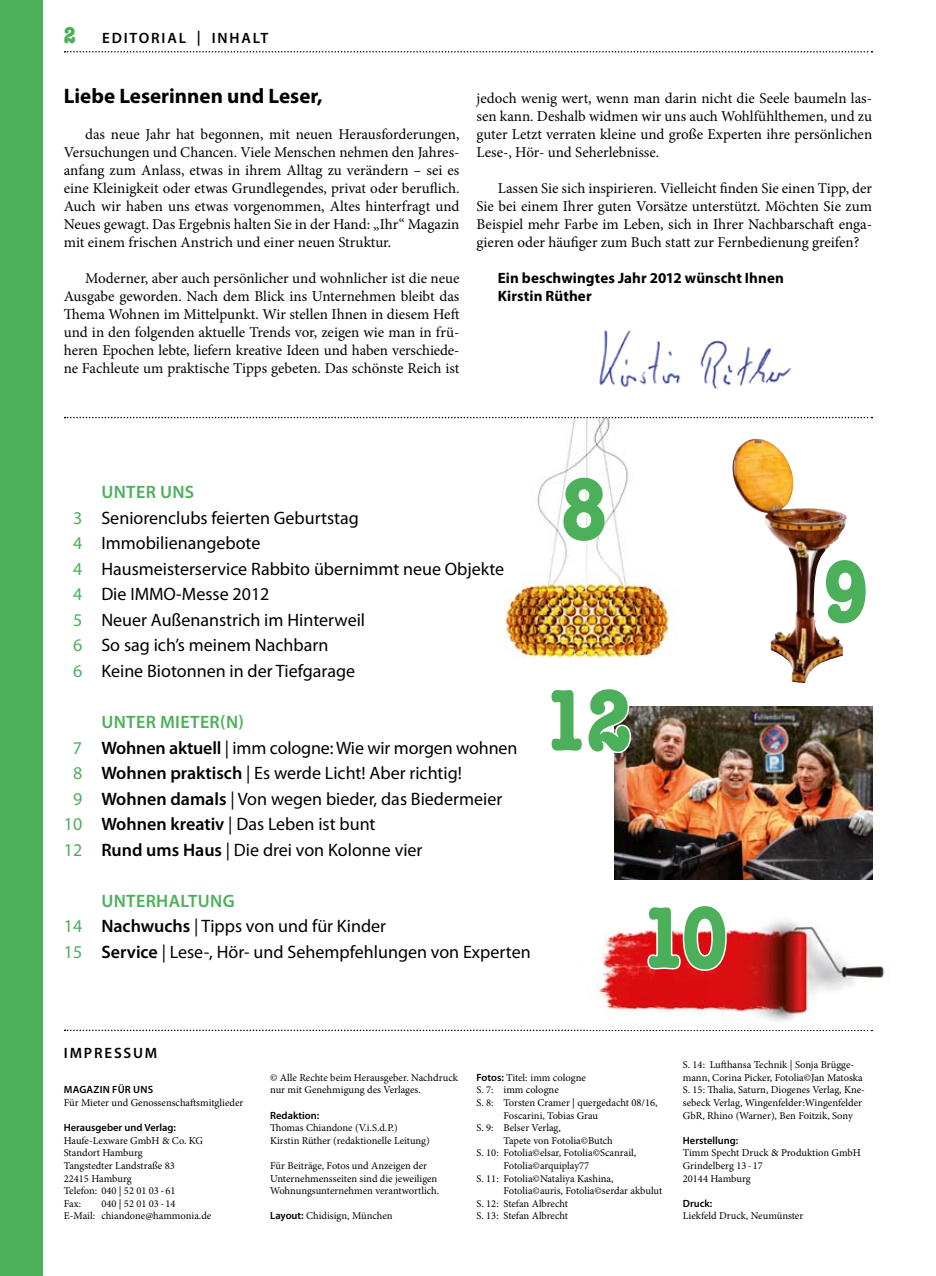
<style>
.page{position:relative;width:936px;height:1276px;background:#fff}
.page>*{position:absolute;margin:0;border:0;box-sizing:border-box;transform-origin:0 0}
.t1{font:700 condensed 90px "American Typewriter";color:#4cb05b}
.t2{font:700 21px "Myriad Pro";color:#000}
.t3{font:18px/25.5px "Myriad Pro";color:#000}
.t4{font:600 18px "Myriad Pro";letter-spacing:.02em;color:#4cb05b}
.t5{font:15px/18px "Minion Pro";color:#000;text-align:justify}
.t6{font:700 15px/18px "Myriad Pro";letter-spacing:.005em;color:#000}
.t7{font:600 15px "Myriad Pro";letter-spacing:.12em;color:#000}
.t8{font:10.5px/12.6px "Minion Pro";color:#000}
.t9{font:600 10.5px "Myriad Pro";color:#000}
.t10{font:600 10.5px "Myriad Pro";letter-spacing:.02em;color:#000}
.s1{font-family:"American Typewriter";font-weight:700;font-stretch:condensed;font-size:24px;color:#4cb05b}
.s2{font-weight:600;color:#4cb05b}
.s3{color:#4cb05b}
.s4{font-weight:600}
.s5{font-family:"Myriad Pro";font-weight:600}
</style>
<div class="page">
<img style="left:599px;top:330px;width:192px;height:59px">
<img style="left:489px;top:418px;width:193px;height:241px">
<div style="left:0;top:0;width:43px;height:1276px;background:#4cb05b"></div>
<svg style="left:65px;top:51px;width:807px;height:2px"></svg>
<svg style="left:65px;top:417px;width:807px;height:1px"></svg>
<svg style="left:65px;top:1029px;width:807px;height:2px"></svg>
<img style="left:614px;top:706px;width:258px;height:173px">
<img style="left:732px;top:438px;width:115px;height:245px">
<img style="left:596px;top:921px;width:288px;height:100px">
<svg style="left:645px;top:921px;width:83px;height:51px"></svg>
<svg style="left:614px;top:706px;width:18px;height:49px"></svg>
<p class="t7" style="left:64px;top:29px;width:206px"><span class="s1">2</span> Editorial | Inhalt</p>
<h2 class="t2" style="left:64px;top:82px;width:260px">Liebe Leserinnen und Leser,</h2>
<p class="t5" style="left:64px;top:125px;width:397px;text-indent:21px">das neue Jahr hat begonnen, mit neuen Herausforderungen, Versuchungen und Chancen. Viele Menschen nehmen den Jahres&shy;anfang zum Anlass, etwas in ihrem Alltag zu verändern – sei es eine Kleinigkeit oder etwas Grundlegendes, privat oder beruflich.<br>Auch wir haben uns etwas vorgenommen, Altes hinterfragt und Neues gewagt. Das Ergebnis halten Sie in der Hand: „Ihr“ Magazin mit einem frischen Anstrich und einer neuen Struktur.</p>
<p class="t5" style="left:64px;top:269px;width:397px;text-indent:21px">Moderner, aber auch persönlicher und wohnlicher ist die neue Ausgabe geworden. Nach dem Blick ins Unternehmen bleibt das Thema Wohnen im Mittelpunkt. Wir stellen Ihnen in diesem Heft und in den folgenden aktuelle Trends vor, zeigen wie man in frü&shy;heren Epochen lebte, liefern kreative Ideen und haben verschiede&shy;ne Fachleute um praktische Tipps gebeten. Das schönste Reich ist</p>
<p class="t5" style="left:476px;top:89px;width:397px">jedoch wenig wert, wenn man darin nicht die Seele baumeln las&shy;sen kann. Deshalb widmen wir uns auch Wohlfühlthemen, und zu guter Letzt verraten kleine und große Experten ihre persönlichen Lese-, Hör- und Seherlebnisse.</p>
<p class="t5" style="left:476px;top:179px;width:397px;text-indent:21px">Lassen Sie sich inspirieren. Vielleicht finden Sie einen Tipp, der Sie bei einem Ihrer guten Vorsätze unterstützt. Möchten Sie zum Beispiel mehr Farbe im Leben, sich in Ihrer Nachbarschaft enga&shy;gieren oder häufiger zum Buch statt zur Fernbedienung greifen?</p>
<p class="t6" style="left:497px;top:268px;width:287px">Ein beschwingtes Jahr 2012 wünscht Ihnen<br>Kirstin Rüther</p>
<p class="t3" style="left:73px;top:479px;width:432px;text-indent:28px"><span class="s2">Unter uns<br></span><span class="s3">3</span> Seniorenclubs feierten Geburtstag<br><span class="s3">4</span> Immobilienangebote<br><span class="s3">4</span> Hausmeisterservice Rabbito übernimmt neue Objekte<br><span class="s3">4</span> Die IMMO-Messe 2012<br><span class="s3">5</span> Neuer Außenanstrich im Hinterweil<br><span class="s3">6</span> So sag ich’s meinem Nachbarn<br><span class="s3">6</span> Keine Biotonnen in der Tiefgarage</p>
<p class="t4" style="left:101px;top:710px;width:144px">Unter Mieter(n)</p>
<p class="t3" style="left:73px;top:734px;width:446px"><span class="s3">7</span> <span class="s4">Wohnen aktuell</span> | imm cologne: Wie wir morgen wohnen</p>
<p class="t3" style="left:73px;top:760px;width:390px"><span class="s3">8</span> <span class="s4">Wohnen praktisch</span> | Es werde Licht! Aber richtig!</p>
<p class="t3" style="left:73px;top:785px;width:430px"><span class="s3">9</span> <span class="s4">Wohnen damals</span> | Von wegen bieder, das Biedermeier</p>
<p class="t3" style="left:64px;top:811px;width:313px"><span class="s3">10</span> <span class="s4">Wohnen kreativ</span> | Das Leben ist bunt</p>
<p class="t3" style="left:64px;top:836px;width:360px"><span class="s3">12</span> <span class="s4">Rund ums Haus</span> | Die drei von Kolonne vier</p>
<p class="t3" style="left:64px;top:887px;width:468px;text-indent:37px"><span class="s2">Unterhaltung<br></span><span class="s3">14</span> <span class="s4">Nachwuchs</span> | Tipps von und für Kinder<br><span class="s3">15</span> <span class="s4">Service</span> | Lese-, Hör- und Sehempfehlungen von Experten</p>
<h1 class="t1" style="left:561px;top:455px;width:46px">8</h1>
<h1 class="t1" style="left:543px;top:667px;width:90px">12</h1>
<h1 class="t1" style="left:640px;top:884px;width:88px">10</h1>
<h1 class="t1" style="left:823px;top:538px;width:46px">9</h1>
<p class="t7" style="left:64px;top:1043px;width:82px">Impressum</p>
<p class="t10" style="left:64px;top:1083px;width:91px">Magazin für uns</p>
<p class="t8" style="left:64px;top:1096px;width:181px">Für Mieter und Genossenschaftsmitglieder</p>
<p class="t9" style="left:64px;top:1121px;width:114px">Herausgeber und Verlag:</p>
<p class="t8" style="left:64px;top:1134px;width:141px">Haufe-Lexware GmbH &amp; Co. KG<br>Standort Hamburg<br>Tangstedter Landstraße 83<br>22415 Hamburg<br>Telefon: 040 | 52 01 03 - 61<br>Fax:</p>
<p class="t8" style="left:64px;top:1197px;width:149px;text-align:center">040 | 52 01 03 - 14<br>E-Mail: chiandone@hammonia.de</p>
<p class="t8" style="left:270px;top:1071px;width:189px">© Alle Rechte beim Herausgeber. Nachdruck nur mit Genehmigung des Verlages.</p>
<p class="t9" style="left:270px;top:1108px;width:50px">Redaktion:</p>
<p class="t8" style="left:270px;top:1121px;width:161px">Thomas Chiandone (V.i.S.d.P.)<br>Kirstin Rüther (redaktionelle Leitung)</p>
<p class="t8" style="left:270px;top:1159px;width:170px">Für Beiträge, Fotos und Anzeigen der<br>Unternehmensseiten sind die jeweiligen<br>Wohnungsunternehmen verantwortlich.</p>
<p class="t8" style="left:270px;top:1209px;width:124px"><span class="s5">Layout:</span> Chidisign, München</p>
<p class="t8" style="left:476px;top:1071px;width:111px"><span class="s5">Fotos:</span> Titel: imm cologne</p>
<p class="t8" style="left:476px;top:1083px;width:84px">S. 7: imm cologne</p>
<p class="t8" style="left:476px;top:1096px;width:182px">S. 8: Torsten Cramer | quergedacht 08/16,</p>
<p class="t8" style="left:503px;top:1109px;width:96px">Foscarini, Tobias Grau</p>
<p class="t8" style="left:476px;top:1121px;width:86px">S. 9: Belser Verlag,</p>
<p class="t8" style="left:503px;top:1134px;width:111px">Tapete von Fotolia©Butch</p>
<p class="t8" style="left:476px;top:1146px;width:161px">S. 10: Fotolia©elsar, Fotolia©Scanrail,</p>
<p class="t8" style="left:503px;top:1159px;width:87px">Fotolia©arquiplay77</p>
<p class="t8" style="left:476px;top:1172px;width:139px">S. 11: Fotolia©Nataliya Kashina,</p>
<p class="t8" style="left:503px;top:1184px;width:160px">Fotolia©auris, Fotolia©serdar akbulut</p>
<p class="t8" style="left:476px;top:1197px;width:93px">S. 12: Stefan Albrecht</p>
<p class="t8" style="left:476px;top:1209px;width:93px">S. 13: Stefan Albrecht</p>
<p class="t8" style="left:682px;top:1058px;width:184px">S. 14: Lufthansa Technik | Sonja Brügge&shy;mann, Corina Picker, Fotolia©Jan Matoska S. 15: Thalia, Saturn, Diogenes Verlag, Kne&shy;sebeck Verlag, Wingenfelder:Wingenfelder GbR, Rhino (Warner), Ben Foitzik, Sony</p>
<p class="t9" style="left:682px;top:1133px;width:57px">Herstellung:</p>
<p class="t8" style="left:682px;top:1146px;width:179px">Timm Specht Druck &amp; Produktion GmbH<br>Grindelberg 13 - 17<br>20144 Hamburg</p>
<p class="t9" style="left:682px;top:1196px;width:31px">Druck:</p>
<p class="t8" style="left:682px;top:1209px;width:122px">Liekfeld Druck, Neumünster</p>
</div>
